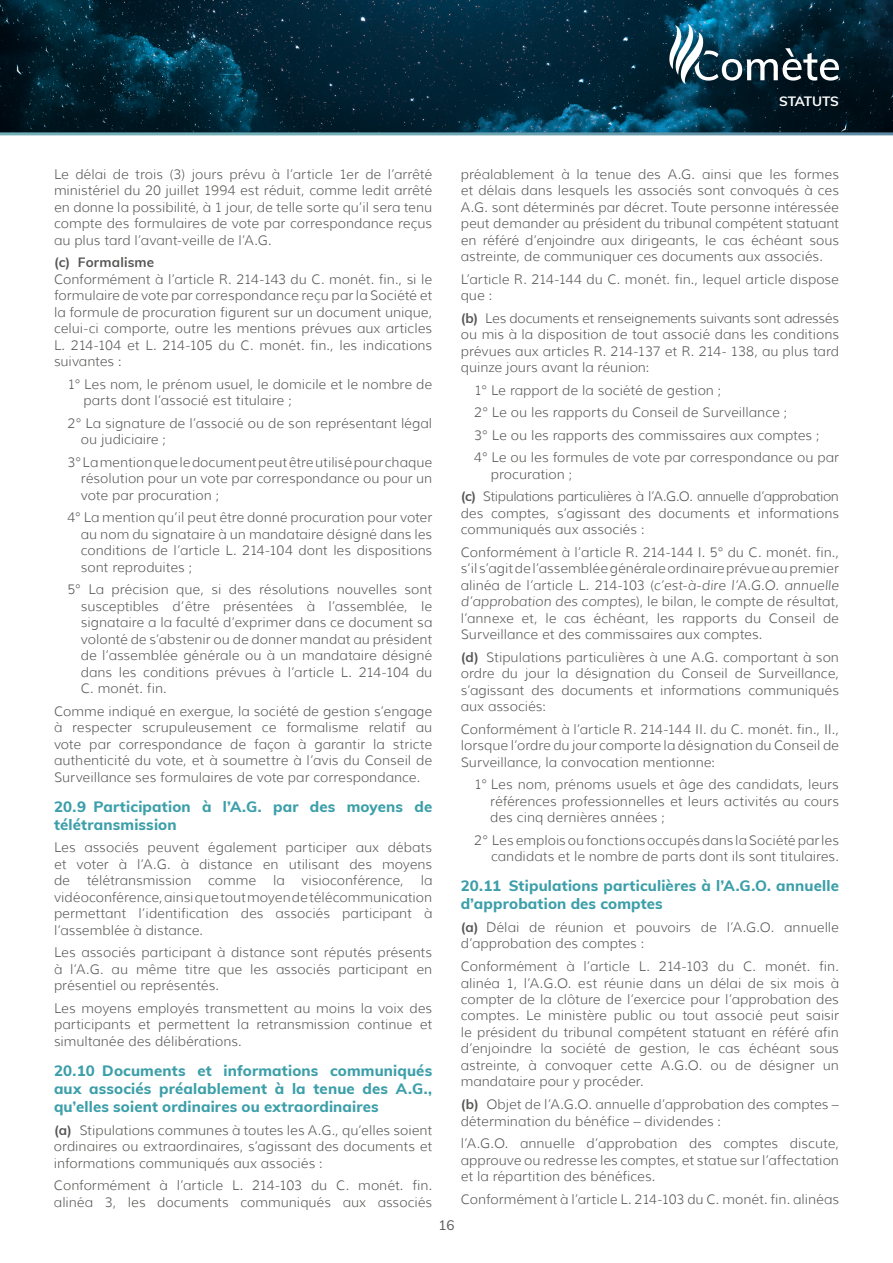
<style>
.page{position:relative;width:893px;height:1263px;background:#fff}
.page>*{position:absolute;margin:0;border:0;box-sizing:border-box;transform-origin:0 0}
.t1{font:800 15px/18px "Muli";letter-spacing:.01em;color:#3c9fa9}
.t2{font:300 13.5px/16.5px "Muli";letter-spacing:.005em;color:#575756;text-align:justify}
.t3{font:300 13.5px/22.5px "Muli";letter-spacing:-.025em;color:#575756}
.t4{font:700 13.5px "Muli";letter-spacing:.01em;color:#575756}
.t5{font:700 13.5px "Muli";letter-spacing:-.02em;color:#fff}
.t6{font:13.5px "Muli";color:#575756}
.s1{font-weight:700}
.s2{font-style:italic}
</style>
<div class="page">
<img style="left:0;top:0;width:893px;height:132px">
<svg style="left:669px;top:24px;width:170px;height:60px"></svg>
<p class="t5" style="left:779px;top:91px;width:61px">STATUTS</p>
<p class="t2" style="left:54px;top:166px;width:380px">Le délai de trois (3) jours prévu à l’article 1er de l’arrêté ministériel du 20 juillet 1994 est réduit, comme ledit arrêté en donne la possibilité, à 1 jour, de telle sorte qu’il sera tenu compte des formulaires de vote par correspondance reçus au plus tard l’avant-veille de l’A.G.</p>
<p class="t4" style="left:54px;top:253px;width:102px">(c) Formalisme</p>
<p class="t2" style="left:54px;top:271px;width:380px">Conformément à l’article R. 214-143 du C. monét. fin., si le formulaire de vote par correspondance reçu par la Société et la formule de procuration figurent sur un document unique, celui-ci comporte, outre les mentions prévues aux articles L. 214-104 et L. 214-105 du C. monét. fin., les indications suivantes :</p>
<p class="t2" style="left:84px;top:376px;width:350px;text-indent:-16px">1° Les nom, le prénom usuel, le domicile et le nombre de parts dont l’associé est titulaire ;</p>
<p class="t2" style="left:81px;top:415px;width:353px;text-indent:-13px">2° La signature de l’associé ou de son représentant légal ou judiciaire ;</p>
<p class="t2" style="left:81px;top:454px;width:353px;text-indent:-13px">3° La mention que le document peut être utilisé pour chaque résolution pour un vote par correspondance ou pour un vote par procuration ;</p>
<p class="t2" style="left:81px;top:509px;width:353px;text-indent:-13px">4° La mention qu’il peut être donné procuration pour voter au nom du signataire à un mandataire désigné dans les conditions de l’article L. 214-104 dont les dispositions sont reproduites ;</p>
<p class="t2" style="left:81px;top:581px;width:353px;text-indent:-13px">5° La précision que, si des résolutions nouvelles sont susceptibles d’être présentées à l’assemblée, le signataire a la faculté d’exprimer dans ce document sa volonté de s’abstenir ou de donner mandat au président de l’assemblée générale ou à un mandataire désigné dans les conditions prévues à l’article L. 214-104 du C. monét. fin.</p>
<p class="t2" style="left:54px;top:703px;width:380px">Comme indiqué en exergue, la société de gestion s’engage à respecter scrupuleusement ce formalisme relatif au vote par correspondance de façon à garantir la stricte authenticité du vote, et à soumettre à l’avis du Conseil de Surveillance ses formulaires de vote par correspondance.</p>
<p class="t1" style="left:54px;top:797px;width:380px">20.9 Participation à l’A.G. par des moyens de télétransmission</p>
<p class="t2" style="left:54px;top:839px;width:380px">Les associés peuvent également participer aux débats et voter à l’A.G. à distance en utilisant des moyens de télétransmission comme la visioconférence, la vidéoconférence, ainsi que tout moyen de télécommunication permettant l’identification des associés participant à l’assemblée à distance.</p>
<p class="t2" style="left:54px;top:944px;width:380px">Les associés participant à distance sont réputés présents à l’A.G. au même titre que les associés participant en présentiel ou représentés.</p>
<p class="t2" style="left:54px;top:1000px;width:380px">Les moyens employés transmettent au moins la voix des participants et permettent la retransmission continue et simultanée des délibérations.</p>
<p class="t1" style="left:54px;top:1061px;width:380px;text-align:justify">20.10 Documents et informations communiqués aux associés préalablement à la tenue des A.G., qu’elles soient ordinaires ou extraordinaires</p>
<p class="t2" style="left:54px;top:1121px;width:380px"><span class="s1">(a)</span> Stipulations communes à toutes les A.G., qu’elles soient ordinaires ou extraordinaires, s’agissant des documents et informations communiqués aux associés :</p>
<p class="t2" style="left:54px;top:1177px;width:380px">Conformément à l’article L. 214-103 du C. monét. fin. alinéa 3, les documents communiqués aux associés</p>
<p class="t2" style="left:461px;top:166px;width:380px">préalablement à la tenue des A.G. ainsi que les formes et délais dans lesquels les associés sont convoqués à ces A.G. sont déterminés par décret. Toute personne intéressée peut demander au président du tribunal compétent statuant en référé d’enjoindre aux dirigeants, le cas échéant sous astreinte, de communiquer ces documents aux associés.</p>
<p class="t2" style="left:461px;top:271px;width:380px">L’article R. 214-144 du C. monét. fin., lequel article dispose que :</p>
<p class="t2" style="left:461px;top:310px;width:380px"><span class="s1">(b)</span> Les documents et renseignements suivants sont adressés ou mis à la disposition de tout associé dans les conditions prévues aux articles R. 214-137 et R. 214- 138, au plus tard quinze jours avant la réunion:</p>
<p class="t2" style="left:474px;top:379px;width:366px;line-height:22.5px;text-align:left">1° Le rapport de la société de gestion ;<br>2° Le ou les rapports du Conseil de Surveillance ;<br>3° Le ou les rapports des commissaires aux comptes ;<br>4° Le ou les formules de vote par correspondance ou par</p>
<p class="t3" style="left:461px;top:463px;width:380px;text-indent:30px">procuration ;<br><span class="s1">(c)</span> Stipulations particulières à l’A.G.O. annuelle d’approbation</p>
<p class="t2" style="left:461px;top:505px;width:380px">des comptes, s’agissant des documents et informations communiqués aux associés :</p>
<p class="t2" style="left:461px;top:544px;width:380px">Conformément à l’article R. 214-144 I. 5° du C. monét. fin., s’il s’agit de l’assemblée générale ordinaire prévue au premier alinéa de l’article L. 214-103 (<span class="s2">c’est-à-dire l’A.G.O. annuelle d’approbation des comptes</span>), le bilan, le compte de résultat, l’annexe et, le cas échéant, les rapports du Conseil de Surveillance et des commissaires aux comptes.</p>
<p class="t2" style="left:461px;top:649px;width:380px"><span class="s1">(d)</span> Stipulations particulières à une A.G. comportant à son ordre du jour la désignation du Conseil de Surveillance, s’agissant des documents et informations communiqués aux associés:</p>
<p class="t2" style="left:461px;top:721px;width:380px">Conformément à l’article R. 214-144 II. du C. monét. fin., II., lorsque l’ordre du jour comporte la désignation du Conseil de Surveillance, la convocation mentionne:</p>
<p class="t2" style="left:490px;top:776px;width:350px;text-indent:-16px">1° Les nom, prénoms usuels et âge des candidats, leurs références professionnelles et leurs activités au cours des cinq dernières années ;</p>
<p class="t2" style="left:474px;top:832px;width:366px;text-align:right">2° Les emplois ou fonctions occupés dans la Société par les candidats et le nombre de parts dont ils sont titulaires.</p>
<p class="t1" style="left:461px;top:876px;width:380px">20.11 Stipulations particulières à l’A.G.O. annuelle d’approbation des comptes</p>
<p class="t2" style="left:461px;top:919px;width:380px"><span class="s1">(a)</span> Délai de réunion et pouvoirs de l’A.G.O. annuelle d’approbation des comptes :</p>
<p class="t2" style="left:461px;top:958px;width:380px">Conformément à l’article L. 214-103 du C. monét. fin. alinéa 1, l’A.G.O. est réunie dans un délai de six mois à compter de la clôture de l’exercice pour l’approbation des comptes. Le ministère public ou tout associé peut saisir le président du tribunal compétent statuant en référé afin d’enjoindre la société de gestion, le cas échéant sous astreinte, à convoquer cette A.G.O. ou de désigner un mandataire pour y procéder.</p>
<p class="t2" style="left:461px;top:1096px;width:380px"><span class="s1">(b)</span> Objet de l’A.G.O. annuelle d’approbation des comptes – détermination du bénéfice – dividendes :</p>
<p class="t2" style="left:461px;top:1135px;width:380px">l’A.G.O. annuelle d’approbation des comptes discute, approuve ou redresse les comptes, et statue sur l’affectation et la répartition des bénéfices.</p>
<p class="t2" style="left:461px;top:1190px;width:380px">Conformément à l’article L. 214-103 du C. monét. fin. alinéas</p>
<p class="t6" style="left:438px;top:1215px;width:18px">16</p>
</div>
